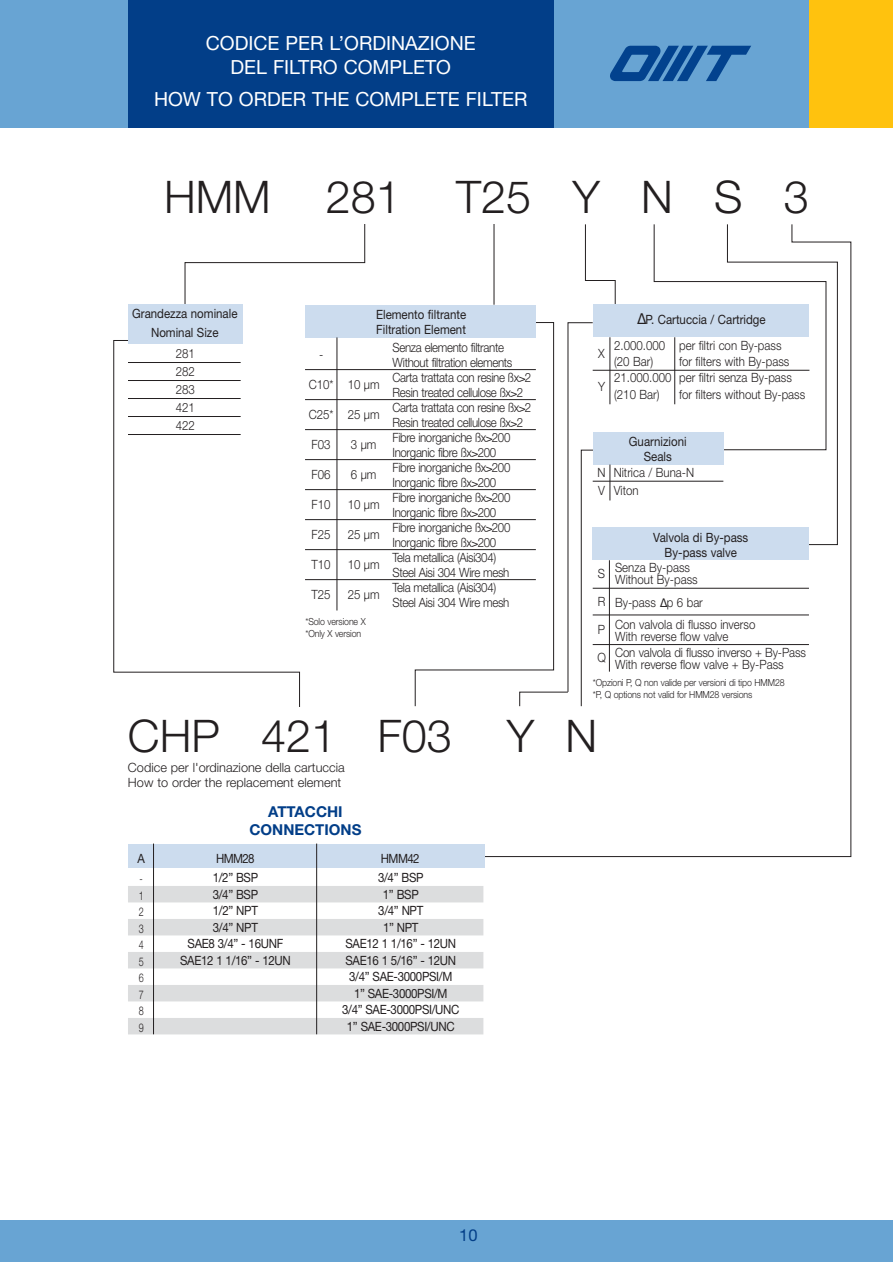
<style>
.page{position:relative;width:893px;height:1262px;background:#fff}
.page>*{position:absolute;margin:0;border:0;box-sizing:border-box;transform-origin:0 0}
.t1{font:300 45px "Helvetica Neue";color:#231f20}
.t2{font:19.5px/24px "Helvetica Neue";color:#fff;text-align:center}
.t3{font:16.5px "Helvetica Neue";color:#023e88}
.t4{font:700 15px/17.2px "Helvetica Neue";color:#023e88;text-align:center}
.t5{font:300 12.75px/15px "Helvetica Neue";letter-spacing:-.03em;color:#231f20;scale:.9 1}
.t6{font:300 12.75px/16.5px "Helvetica Neue";color:#231f20;scale:.9 1}
.t7{font:12.75px/16.5px "Helvetica Neue";letter-spacing:-.03em;color:#231f20;text-align:center;scale:.9 1}
.t8{font:12.75px/15px "Helvetica Neue";color:#231f20;text-align:center;scale:.9 1}
.t9{font:300 12.75px/15px "Helvetica Neue";color:#231f20}
.t10{font:300 12.75px/16.2px "Helvetica Neue";letter-spacing:-.01em;color:#231f20;scale:.9 1}
.t11{font:12.75px/19.5px "Helvetica Neue";letter-spacing:-.055em;color:#231f20;scale:.9 1}
.t12{font:300 12px/16.5px "Helvetica Neue";color:#231f20;text-align:justify;scale:.75 1}
.t13{font:300 9.75px/11.7px "Helvetica Neue";letter-spacing:-.01em;color:#231f20;scale:.9 1}
.s1{font-family:"Helvetica";font-weight:400;font-size:10.5px}
.s2{font-family:"Helvetica";font-size:15px}
.s3{font-family:"Helvetica";font-weight:400;font-size:12px}
</style>
<div class="page">
<div style="left:0;top:0;width:892px;height:128px;background:#68a4d3"></div>
<svg style="left:610px;top:46px;width:141px;height:35px"></svg>
<div style="left:128px;top:0;width:425px;height:128px;background:#023e88"></div>
<div style="left:808px;top:0;width:84px;height:128px;background:#ffc20e"></div>
<div style="left:0;top:1221px;width:892px;height:41px;background:#68a4d3"></div>
<svg style="left:482px;top:224px;width:368px;height:633px"></svg>
<svg style="left:653px;top:224px;width:184px;height:321px"></svg>
<svg style="left:585px;top:224px;width:30px;height:81px"></svg>
<svg style="left:415px;top:338px;width:104px;height:368px"></svg>
<div style="left:128px;top:886px;width:355px;height:16px;background:#dcddde"></div>
<div style="left:128px;top:919px;width:355px;height:16px;background:#dcddde"></div>
<div style="left:128px;top:952px;width:355px;height:16px;background:#dcddde"></div>
<div style="left:128px;top:985px;width:355px;height:16px;background:#dcddde"></div>
<div style="left:128px;top:1018px;width:355px;height:16px;background:#dcddde"></div>
<div style="left:128px;top:845px;width:356px;height:23px;background:#ccdcee"></div>
<svg style="left:113px;top:340px;width:187px;height:367px"></svg>
<svg style="left:185px;top:224px;width:180px;height:81px"></svg>
<hr style="left:493px;top:224px;width:1px;height:81px;background:#231f20">
<div style="left:128px;top:305px;width:115px;height:39px;background:#ccdcee"></div>
<div style="left:305px;top:305px;width:231px;height:33px;background:#ccdcee"></div>
<hr style="left:336px;top:337px;width:1px;height:273px;background:#231f20">
<hr style="left:305px;top:369px;width:230px;height:1px;background:#231f20">
<hr style="left:305px;top:399px;width:230px;height:1px;background:#231f20">
<hr style="left:305px;top:429px;width:230px;height:1px;background:#231f20">
<hr style="left:305px;top:459px;width:230px;height:1px;background:#231f20">
<hr style="left:305px;top:489px;width:230px;height:1px;background:#231f20">
<div style="left:593px;top:432px;width:130px;height:33px;background:#ccdcee"></div>
<hr style="left:609px;top:465px;width:1px;height:35px;background:#231f20">
<hr style="left:592px;top:481px;width:131px;height:1px;background:#231f20">
<hr style="left:592px;top:588px;width:216px;height:1px;background:#231f20">
<div style="left:593px;top:304px;width:215px;height:33px;background:#ccdcee"></div>
<hr style="left:609px;top:337px;width:1px;height:67px;background:#231f20">
<hr style="left:674px;top:337px;width:1px;height:67px;background:#231f20">
<hr style="left:592px;top:370px;width:217px;height:1px;background:#231f20">
<div style="left:592px;top:527px;width:216px;height:33px;background:#ccdcee"></div>
<hr style="left:609px;top:560px;width:1px;height:112px;background:#231f20">
<hr style="left:305px;top:519px;width:230px;height:1px;background:#231f20">
<hr style="left:305px;top:549px;width:230px;height:1px;background:#231f20">
<hr style="left:305px;top:579px;width:230px;height:1px;background:#231f20">
<hr style="left:128px;top:362px;width:112px;height:1px;background:#231f20">
<hr style="left:128px;top:380px;width:112px;height:1px;background:#231f20">
<hr style="left:128px;top:398px;width:112px;height:1px;background:#231f20">
<hr style="left:128px;top:416px;width:112px;height:1px;background:#231f20">
<hr style="left:128px;top:434px;width:112px;height:1px;background:#231f20">
<hr style="left:153px;top:844px;width:1px;height:190px;background:#231f20">
<hr style="left:316px;top:844px;width:1px;height:190px;background:#231f20">
<hr style="left:592px;top:615px;width:216px;height:1px;background:#231f20">
<hr style="left:592px;top:644px;width:216px;height:1px;background:#231f20">
<svg style="left:519px;top:322px;width:78px;height:384px"></svg>
<h2 class="t2" style="left:206px;top:33px;width:271px">CODICE PER L’ORDINAZIONE<br>DEL FILTRO COMPLETO</h2>
<h2 class="t2" style="left:154px;top:89px;width:375px">HOW TO ORDER THE COMPLETE FILTER</h2>
<h1 class="t1" style="left:164px;top:181px;width:646px">HMM 281 T25 Y N S 3</h1>
<p class="t8" style="left:132px;top:306px;width:118px;line-height:18.5px">Grandezza nominale<br>Nominal Size</p>
<p class="t5" style="left:176px;top:346px;width:23px;line-height:18px;text-align:justify">281<br>282<br>283<br>421<br>422</p>
<p class="t5" style="left:319px;top:348px;width:6px">-</p>
<p class="t5" style="left:308px;top:378px;width:29px">C10*</p>
<p class="t5" style="left:308px;top:408px;width:29px">C25*</p>
<p class="t5" style="left:311px;top:438px;width:23px">F03</p>
<p class="t5" style="left:311px;top:468px;width:23px">F06</p>
<p class="t5" style="left:311px;top:498px;width:23px">F10</p>
<p class="t5" style="left:311px;top:528px;width:23px">F25</p>
<p class="t5" style="left:311px;top:558px;width:23px">T10</p>
<p class="t5" style="left:311px;top:588px;width:23px">T25</p>
<p class="t8" style="left:376px;top:308px;width:101px;text-align:left">Elemento filtrante<br>Filtration Element</p>
<p class="t5" style="left:347px;top:378px;width:37px">10 μm</p>
<p class="t5" style="left:347px;top:408px;width:37px">25 μm</p>
<p class="t5" style="left:351px;top:438px;width:30px">3 μm</p>
<p class="t5" style="left:351px;top:468px;width:30px">6 μm</p>
<p class="t5" style="left:347px;top:498px;width:37px">10 μm</p>
<p class="t5" style="left:347px;top:528px;width:37px">25 μm</p>
<p class="t5" style="left:347px;top:558px;width:37px">10 μm</p>
<p class="t5" style="left:347px;top:588px;width:37px">25 μm</p>
<p class="t5" style="left:392px;top:341px;width:156px">Senza elemento filtrante<br>Without filtration elements<br>Carta trattata con resine ßx<span class="s1">&gt;</span>2<br>Resin treated cellulose ßx<span class="s1">&gt;</span>2<br>Carta trattata con resine ßx<span class="s1">&gt;</span>2<br>Resin treated cellulose ßx<span class="s1">&gt;</span>2<br>Fibre inorganiche ßx<span class="s1">&gt;</span>200<br>Inorganic fibre ßx<span class="s1">&gt;</span>200<br>Fibre inorganiche ßx<span class="s1">&gt;</span>200<br>Inorganic fibre ßx<span class="s1">&gt;</span>200<br>Fibre inorganiche ßx<span class="s1">&gt;</span>200<br>Inorganic fibre ßx<span class="s1">&gt;</span>200<br>Fibre inorganiche ßx<span class="s1">&gt;</span>200<br>Inorganic fibre ßx<span class="s1">&gt;</span>200<br>Tela metallica (Aisi304)<br>Steel Aisi 304 Wire mesh<br>Tela metallica (Aisi304)<br>Steel Aisi 304 Wire mesh</p>
<p class="t13" style="left:305px;top:617px;width:68px">*Solo versione X *Only X version</p>
<p class="t5" style="left:598px;top:347px;width:9px">X</p>
<p class="t5" style="left:597px;top:380px;width:9px">Y</p>
<p class="t8" style="left:636px;top:313px;width:145px"><span class="s2">Δ</span>P. Cartuccia / Cartridge</p>
<p class="t6" style="left:614px;top:338px;width:65px">2.000.000 (20 Bar)<br>21.000.000 (210 Bar)</p>
<p class="t6" style="left:678px;top:338px;width:142px">per filtri con By-pass<br>for filters with By-pass per filtri senza By-pass for filters without By-pass</p>
<p class="t5" style="left:597px;top:464px;width:10px;line-height:18px">N<br>V</p>
<p class="t8" style="left:628px;top:435px;width:66px">Guarnizioni<br>Seals</p>
<p class="t6" style="left:613px;top:464px;width:91px;line-height:18px">Nitrica / Buna-N<br>Viton</p>
<p class="t5" style="left:597px;top:567px;width:10px">S</p>
<p class="t5" style="left:597px;top:595px;width:10px">R</p>
<p class="t5" style="left:597px;top:623px;width:10px">P</p>
<p class="t5" style="left:597px;top:652px;width:11px">Q</p>
<p class="t8" style="left:653px;top:531px;width:107px">Valvola di By-pass<br>By-pass valve</p>
<p class="t6" style="left:614px;top:563px;width:93px;line-height:12px">Senza By-pass<br>Without By-pass</p>
<p class="t6" style="left:614px;top:592px;width:157px;line-height:22px">By-pass <span class="s3">Δ</span>p 6 bar<br>Con valvola di flusso inverso</p>
<p class="t10" style="left:614px;top:629px;width:213px">With reverse flow valve<br>Con valvola di flusso inverso + By-Pass</p>
<p class="t6" style="left:614px;top:657px;width:189px">With reverse flow valve + By-Pass</p>
<p class="t13" style="left:592px;top:678px;width:215px">*Opzioni P, Q non valide per versioni di tipo HMM28 *P, Q options not valid for HMM28 versions</p>
<h1 class="t1" style="left:128px;top:720px;width:470px">CHP 421 F03 Y N</h1>
<p class="t9" style="left:128px;top:761px;width:218px">Codice per l'ordinazione della cartuccia<br>How to order the replacement element</p>
<p class="t4" style="left:249px;top:805px;width:113px">ATTACCHI<br>CONNECTIONS</p>
<p class="t8" style="left:137px;top:852px;width:10px">A</p>
<p class="t11" style="left:213px;top:849px;width:52px">HMM28<br>1/2” BSP</p>
<p class="t7" style="left:180px;top:887px;width:124px">3/4” BSP<br>1/2” NPT<br>3/4” NPT<br>SAE8 3/4” - 16UNF<br>SAE12 1 1/16” - 12UN</p>
<p class="t12" style="left:139px;top:872px;width:8px">- 1<br>2<br>3<br>4<br>5<br>6<br>7<br>8<br>9</p>
<p class="t8" style="left:381px;top:852px;width:44px">HMM42</p>
<p class="t7" style="left:342px;top:870px;width:132px">3/4” BSP<br>1” BSP<br>3/4” NPT<br>1” NPT<br>SAE12 1 1/16” - 12UN<br>SAE16 1 5/16” - 12UN<br>3/4” SAE-3000PSI/M<br>1” SAE-3000PSI/M<br>3/4” SAE-3000PSI/UNC<br>1” SAE-3000PSI/UNC</p>
<p class="t3" style="left:459px;top:1229px;width:20px">10</p>
</div>
